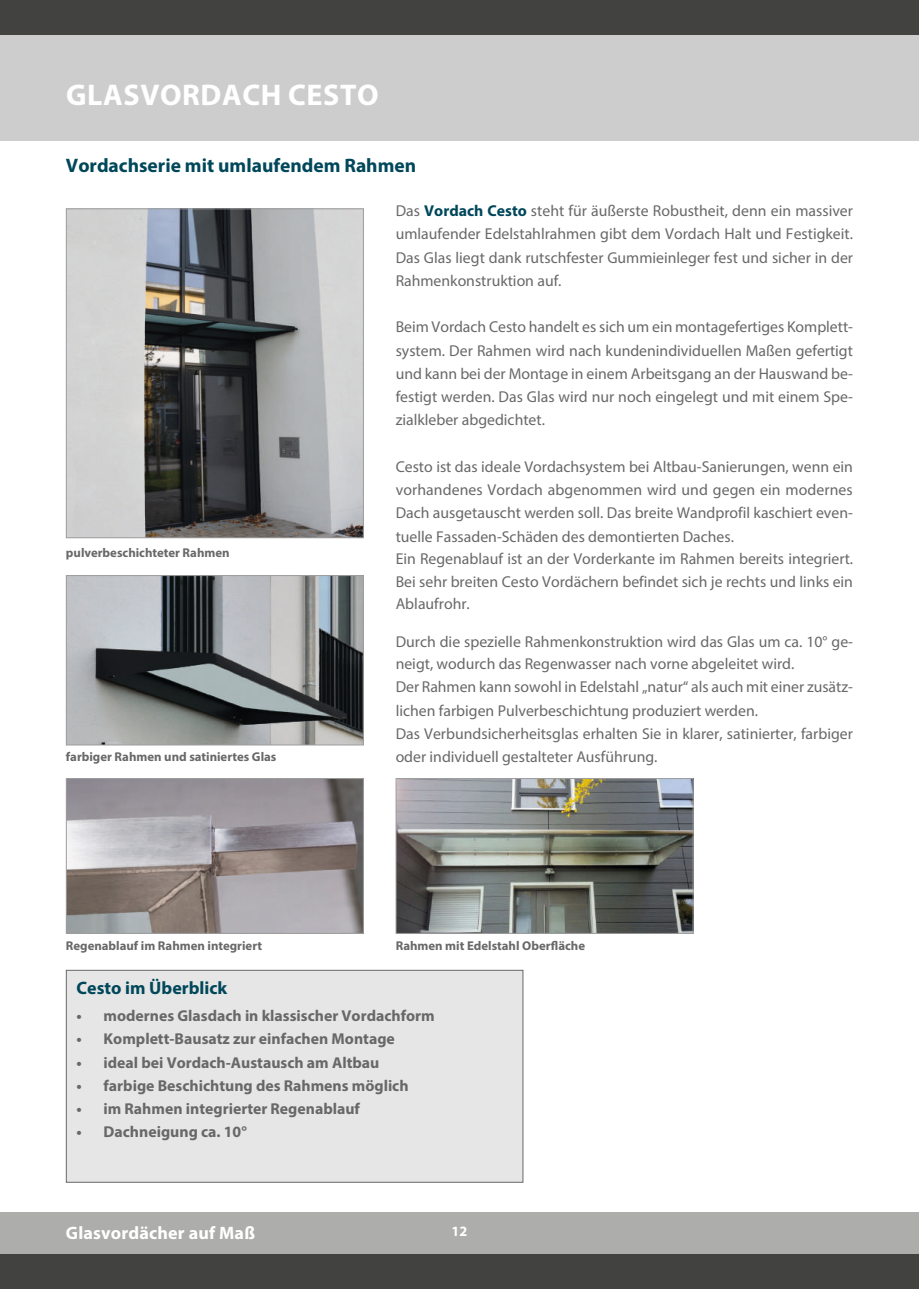
<style>
.page{position:relative;width:919px;height:1289px;background:#fff}
.page>*{position:absolute;margin:0;border:0;box-sizing:border-box;transform-origin:0 0}
.t1{font:700 30px "Myriad Pro";letter-spacing:.02em;color:#fff}
.t2{font:700 19.5px "Myriad Pro";color:#00475a}
.t3{font:700 18px "Myriad Pro";letter-spacing:.01em;color:#fff}
.t4{font:700 18px "Myriad Pro";color:#00475a}
.t5{font:15.75px/23.2px "Myriad Pro";color:#696868;text-align:justify}
.t6{font:700 15.75px "Myriad Pro";color:#696868}
.t7{font:700 14.25px "Myriad Pro";color:#fff}
.t8{font:700 12.75px "Myriad Pro";color:#696868}
.s1{font-weight:700;color:#00475a}
</style>
<div class="page">
<div style="left:0;top:34px;width:918px;height:106px;background:#cdcdcd"></div>
<div style="left:0;top:0;width:918px;height:34px;background:#424241"></div>
<div style="left:0;top:1212px;width:918px;height:76px;background:#adadac"></div>
<div style="left:0;top:1254px;width:918px;height:34px;background:#424241"></div>
<img style="left:68px;top:210px;width:294px;height:326px">
<div style="left:66px;top:208px;width:298px;height:330px;border:1px solid #9d9d9d"></div>
<img style="left:68px;top:780px;width:294px;height:151px">
<div style="left:66px;top:778px;width:298px;height:155px;border:1px solid #9d9d9d"></div>
<img style="left:397px;top:780px;width:294px;height:151px">
<div style="left:395px;top:778px;width:298px;height:155px;border:1px solid #9d9d9d"></div>
<div style="left:66px;top:969px;width:457px;height:213px;background:#e6e6e6;border:1px solid #696868"></div>
<img style="left:68px;top:577px;width:294px;height:166px">
<div style="left:66px;top:575px;width:298px;height:170px;border:1px solid #9d9d9d"></div>
<h1 class="t1" style="left:66px;top:76px;width:314px">GLASVORDACH CESTO</h1>
<p class="t2" style="left:66px;top:153px;width:352px">Vordachserie mit umlaufendem Rahmen</p>
<p class="t8" style="left:66px;top:544px;width:165px">pulverbeschichteter Rahmen</p>
<p class="t8" style="left:66px;top:748px;width:212px">farbiger Rahmen und satiniertes Glas</p>
<p class="t8" style="left:66px;top:937px;width:198px">Regenablauf im Rahmen integriert</p>
<p class="t5" style="left:395px;top:199px;width:459px">Das <span class="s1">Vordach Cesto</span> steht für äußerste Robustheit, denn ein massiver umlaufender Edelstahlrahmen gibt dem Vordach Halt und Festigkeit.<br>Das Glas liegt dank rutschfester Gummieinleger fest und sicher in der Rahmenkonstruktion auf.</p>
<p class="t5" style="left:395px;top:315px;width:459px">Beim Vordach Cesto handelt es sich um ein montagefertiges Komplett&shy;system. Der Rahmen wird nach kundenindividuellen Maßen gefertigt und kann bei der Montage in einem Arbeitsgang an der Hauswand be&shy;festigt werden. Das Glas wird nur noch eingelegt und mit einem Spe&shy;zialkleber abgedichtet.</p>
<p class="t5" style="left:395px;top:455px;width:459px;text-align:left">Cesto ist das ideale Vordachsystem bei Altbau-Sanierungen, wenn ein vorhandenes Vordach abgenommen wird und gegen ein modernes Dach ausgetauscht werden soll. Das breite Wandprofil kaschiert even&shy;tuelle Fassaden-Schäden des demontierten Daches.<br>Ein Regenablauf ist an der Vorderkante im Rahmen bereits integriert.<br>Bei sehr breiten Cesto Vordächern befindet sich je rechts und links ein Ablaufrohr.</p>
<p class="t5" style="left:395px;top:629px;width:459px;text-align:left">Durch die spezielle Rahmenkonstruktion wird das Glas um ca. 10° ge&shy;neigt, wodurch das Regenwasser nach vorne abgeleitet wird.<br>Der Rahmen kann sowohl in Edelstahl „natur“ als auch mit einer zusätz&shy;lichen farbigen Pulverbeschichtung produziert werden.<br>Das Verbundsicherheitsglas erhalten Sie in klarer, satinierter, farbiger oder individuell gestalteter Ausführung.</p>
<p class="t8" style="left:395px;top:937px;width:191px">Rahmen mit Edelstahl Oberfläche</p>
<p class="t4" style="left:77px;top:976px;width:152px">Cesto im Überblick</p>
<p class="t6" style="left:77px;top:1005px;width:359px">• modernes Glasdach in klassischer Vordachform</p>
<p class="t6" style="left:77px;top:1028px;width:320px">• Komplett-Bausatz zur einfachen Montage</p>
<p class="t6" style="left:77px;top:1051px;width:304px">• ideal bei Vordach-Austausch am Altbau</p>
<p class="t6" style="left:77px;top:1075px;width:333px">• farbige Beschichtung des Rahmens möglich</p>
<p class="t6" style="left:77px;top:1098px;width:285px">• im Rahmen integrierter Regenablauf</p>
<p class="t6" style="left:77px;top:1121px;width:172px">• Dachneigung ca. 10°</p>
<p class="t3" style="left:66px;top:1220px;width:191px">Glasvordächer auf Maß</p>
<p class="t7" style="left:451px;top:1221px;width:17px">12</p>
</div>
